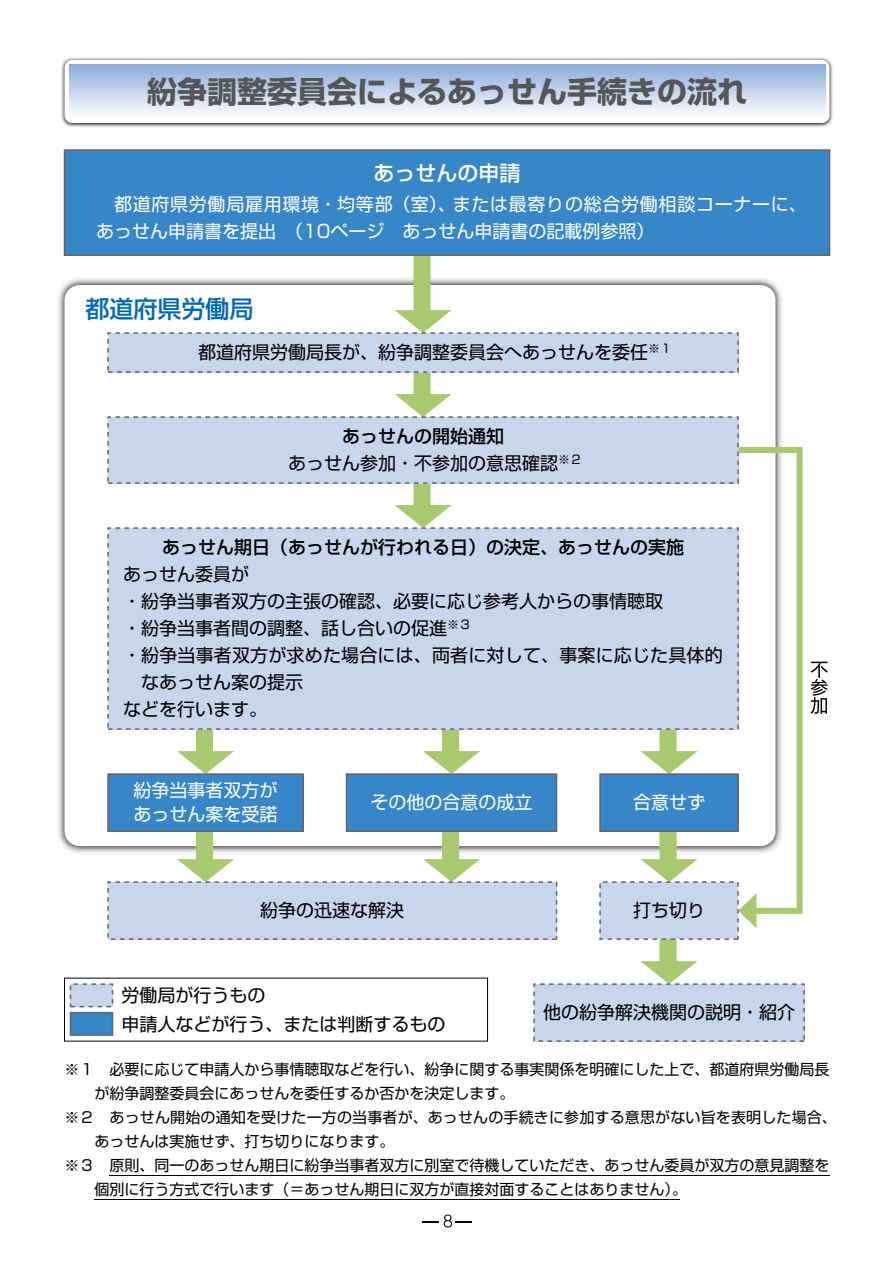
<style>
.page{position:relative;width:893px;height:1263px;background:#fff}
.page>*{position:absolute;margin:0;border:0;box-sizing:border-box;transform-origin:0 0}
.t1{font:700 30px "Shin Go Pro";color:#555658}
.t2{font:500 24px "Shin Go Pro";color:#0068b7}
.t3{font:500 21px "Shin Go Pro";color:#fff}
.t4{font:18px/28.5px "Shin Go Pro";color:#000}
.t5{font:18px/27px "Shin Go Pro";letter-spacing:.04em;color:#fff}
.t6{font:18px/24px "Shin Go Pro";color:#fff}
.t7{font:500 18px "Shin Go Pro";color:#000}
.t8{font:15px "Shin Go Pro";color:#000}
.s1{font-weight:500}
</style>
<div class="page">
<img style="left:58px;top:231px;width:770px;height:669px">
<div style="left:64px;top:285px;width:712px;height:561px;background:#fff;border-radius:15px"></div>
<svg style="left:394px;top:256px;width:58px;height:76px"></svg>
<svg style="left:394px;top:373px;width:58px;height:43px"></svg>
<svg style="left:394px;top:484px;width:58px;height:43px"></svg>
<svg style="left:177px;top:730px;width:57px;height:43px"></svg>
<svg style="left:423px;top:730px;width:57px;height:43px"></svg>
<svg style="left:177px;top:832px;width:57px;height:49px"></svg>
<svg style="left:423px;top:832px;width:57px;height:49px"></svg>
<div style="left:64px;top:150px;width:766px;height:105px;background:#3786c7"></div>
<div style="left:64px;top:149px;width:766px;height:107px;border:2px solid #656464"></div>
<img style="left:61px;top:57px;width:772px;height:120px">
<div style="left:64px;top:60px;width:766px;height:63px;background:#fff;border-radius:8px"></div>
<div style="left:70px;top:984px;width:42px;height:23px;background:#c7d5ed"></div>
<div style="left:70px;top:983px;width:43px;height:24px;border:2px dashed #656464"></div>
<div style="left:70px;top:1013px;width:42px;height:22px;background:#3786c7"></div>
<div style="left:70px;top:1012px;width:43px;height:24px;border:2px solid #656464"></div>
<div style="left:69px;top:65px;width:756px;height:54px;background:linear-gradient(to bottom,#8dacdb,#fefeff)"></div>
<hr style="left:110px;top:1175px;width:720px;height:1px;background:#000">
<hr style="left:94px;top:1199px;width:586px;height:1px;background:#000">
<div style="left:108px;top:774px;width:195px;height:57px;background:#3786c7"></div>
<div style="left:107px;top:773px;width:197px;height:59px;border:2px solid #656464"></div>
<div style="left:346px;top:774px;width:210px;height:57px;background:#3786c7"></div>
<div style="left:346px;top:773px;width:211px;height:59px;border:2px solid #656464"></div>
<svg style="left:811px;top:662px;width:17px;height:52px"></svg>
<svg style="left:422px;top:1221px;width:16px;height:1px"></svg>
<svg style="left:444px;top:1214px;width:28px;height:13px"></svg>
<div style="left:108px;top:333px;width:630px;height:39px;background:#c7d5ed"></div>
<div style="left:107px;top:332px;width:632px;height:41px;border:2px dashed #656464"></div>
<div style="left:108px;top:417px;width:630px;height:66px;background:#c7d5ed"></div>
<div style="left:107px;top:416px;width:632px;height:68px;border:2px dashed #656464"></div>
<div style="left:108px;top:882px;width:448px;height:57px;background:#c7d5ed"></div>
<div style="left:107px;top:881px;width:450px;height:59px;border:2px dashed #656464"></div>
<svg style="left:598px;top:447px;width:204px;height:536px"></svg>
<div style="left:108px;top:528px;width:630px;height:201px;background:#c7d5ed"></div>
<div style="left:107px;top:527px;width:632px;height:203px;border:2px dashed #656464"></div>
<div style="left:534px;top:984px;width:270px;height:57px;background:#c7d5ed"></div>
<div style="left:533px;top:983px;width:272px;height:59px;border:2px dashed #656464"></div>
<h1 class="t1" style="left:147px;top:68px;width:601px">紛争調整委員会によるあっせん手続きの流れ</h1>
<h3 class="t3" style="left:374px;top:155px;width:148px">あっせんの申請</h3>
<p class="t5" style="left:96px;top:188px;width:712px;text-indent:18px">都道府県労働局雇用環境・均等部（室）、または最寄りの総合労働相談コーナーに、あっせん申請書を提出　（10ページ　あっせん申請書の記載例参照）</p>
<h2 class="t2" style="left:86px;top:289px;width:169px">都道府県労働局</h2>
<p class="t4" style="left:198px;top:336px;width:475px">都道府県労働局長が、紛争調整委員会へあっせんを委任<sup>※１</sup></p>
<p class="t4" style="left:288px;top:421px;width:295px;line-height:27px;text-indent:54px"><span class="s1">あっせんの開始通知<br></span>あっせん参加・不参加の意思確認<sup>※２</sup></p>
<p class="t7" style="left:162px;top:533px;width:523px">あっせん期日（あっせんが行われる日）の決定、あっせんの実施</p>
<p class="t4" style="left:123px;top:558px;width:127px">あっせん委員が</p>
<p class="t4" style="left:123px;top:585px;width:541px">・紛争当事者双方の主張の確認、必要に応じ参考人からの事情聴取</p>
<p class="t4" style="left:123px;top:612px;width:350px">・紛争当事者間の調整、話し合いの促進<sup>※３</sup></p>
<p class="t4" style="left:123px;top:639px;width:601px">・紛争当事者双方が求めた場合には、両者に対して、事案に応じた具体的</p>
<p class="t4" style="left:141px;top:666px;width:163px">なあっせん案の提示</p>
<p class="t4" style="left:123px;top:693px;width:145px">などを行います。</p>
<p class="t6" style="left:134px;top:776px;width:145px">紛争当事者双方があっせん案を受諾</p>
<p class="t6" style="left:371px;top:788px;width:163px">その他の合意の成立</p>
<p class="t6" style="left:633px;top:788px;width:73px">合意せず</p>
<p class="t4" style="left:260px;top:894px;width:145px">紛争の迅速な解決</p>
<p class="t4" style="left:633px;top:894px;width:73px">打ち切り</p>
<p class="t4" style="left:122px;top:979px;width:325px">労働局が行うもの<br>申請人などが行う、または判断するもの</p>
<p class="t8" style="left:64px;top:1057px;width:766px">※１　必要に応じて申請人から事情聴取などを行い、紛争に関する事実関係を明確にした上で、都道府県労働局長</p>
<p class="t8" style="left:94px;top:1081px;width:421px">が紛争調整委員会にあっせんを委任するか否かを決定します。</p>
<p class="t8" style="left:64px;top:1105px;width:774px">※２　あっせん開始の通知を受けた一方の当事者が、あっせんの手続きに参加する意思がない旨を表明した場合、</p>
<p class="t8" style="left:94px;top:1129px;width:301px">あっせんは実施せず、打ち切りになります。</p>
<p class="t8" style="left:64px;top:1153px;width:766px">※３　原則、同一のあっせん期日に紛争当事者双方に別室で待機していただき、あっせん委員が双方の意見調整を</p>
<p class="t8" style="left:94px;top:1177px;width:594px">個別に行う方式で行います（＝あっせん期日に双方が直接対面することはありません）。</p>
<p class="t4" style="left:543px;top:996px;width:254px">他の紛争解決機関の説明・紹介</p>
</div>
